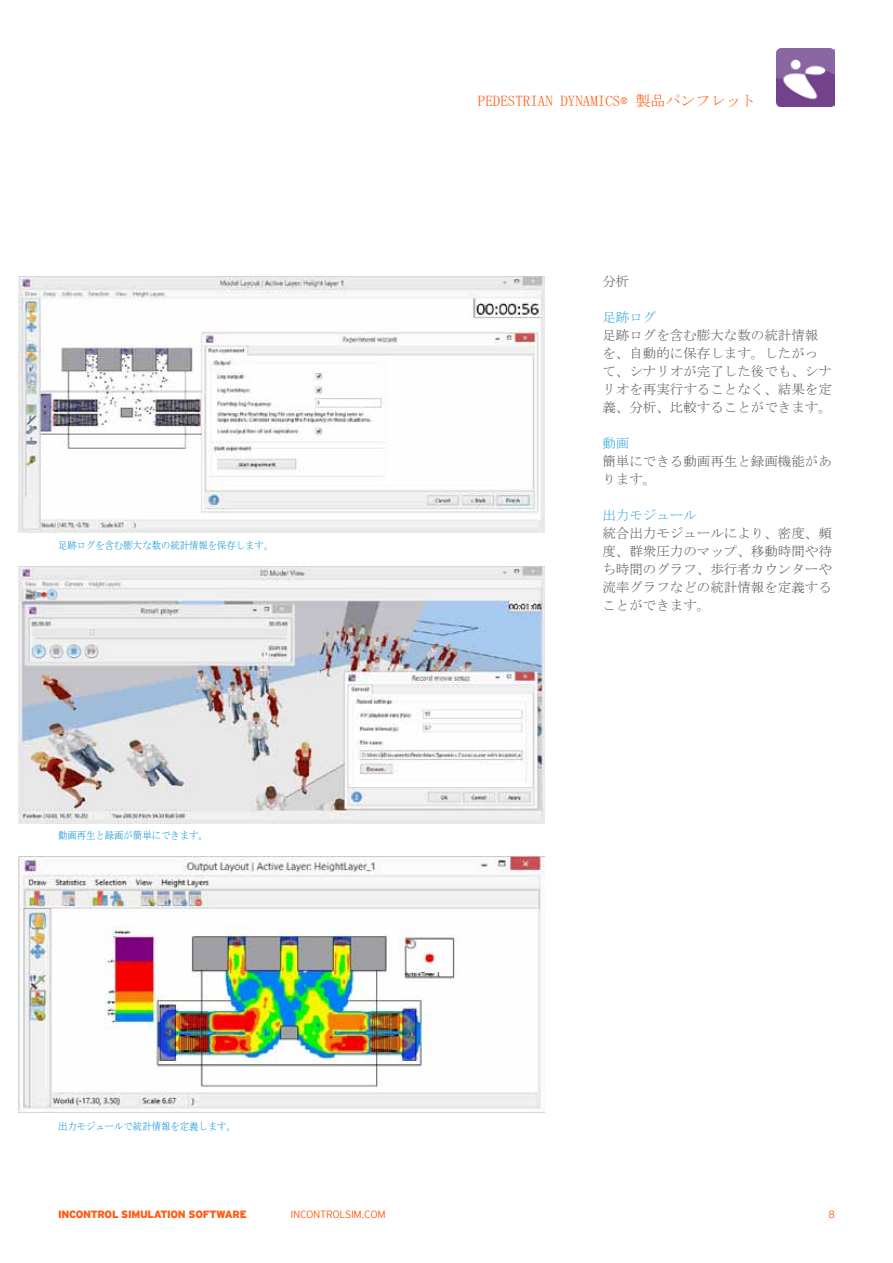
<style>
.page{position:relative;width:893px;height:1263px;background:#fff}
.page>*{position:absolute;margin:0;border:0;box-sizing:border-box;transform-origin:0 0}
.t1{font:15px "MS Mincho";color:#ff5c13}
.t2{font:13.5px/18px "MS Mincho";color:#58595b}
.t3{font:13.5px "MS Mincho";color:#33a7df}
.t4{font:10.5px "MS Mincho";color:#0091d7;scale:.89 1}
.t5{font:900 10.5px "Interstate Mono";letter-spacing:-.03em;color:#ff5c13}
.t6{font:10.5px "Interstate Mono Lgt";letter-spacing:-.03em;color:#ff5c13}
</style>
<div class="page">
<img style="left:777px;top:48px;width:58px;height:58px">
<img style="left:18px;top:276px;width:526px;height:257px">
<img style="left:18px;top:856px;width:526px;height:256px">
<img style="left:18px;top:566px;width:526px;height:257px">
<p class="t4" style="left:58px;top:540px;width:243px">足跡ログを含む膨大な数の統計情報を保存します。</p>
<p class="t4" style="left:58px;top:830px;width:170px">動画再生と録画が簡単にできます。</p>
<p class="t4" style="left:58px;top:1121px;width:201px">出力モジュールで統計情報を定義します。</p>
<p class="t1" style="left:478px;top:93px;width:279px">PEDESTRIAN DYNAMICS® 製品パンフレット</p>
<p class="t2" style="left:602px;top:272px;width:28px">分析</p>
<p class="t3" style="left:602px;top:310px;width:55px">足跡ログ</p>
<p class="t2" style="left:602px;top:326px;width:231px">足跡ログを含む膨大な数の統計情報を、自動的に保存します。したがって、シナリオが完了した後でも、シナリオを再実行することなく、結果を定義、分析、比較することができます。</p>
<p class="t3" style="left:602px;top:436px;width:28px">動画</p>
<p class="t2" style="left:602px;top:452px;width:231px">簡単にできる動画再生と録画機能があります。</p>
<p class="t3" style="left:602px;top:508px;width:96px">出力モジュール</p>
<p class="t2" style="left:602px;top:524px;width:231px;text-align:justify">統合出力モジュールにより、密度、頻度、群衆圧力のマップ、移動時間や待ち時間のグラフ、歩行者カウンターや流率グラフなどの統計情報を定義することができます。</p>
<p class="t5" style="left:58px;top:1208px;width:110px">INCONTROL SIMULATION</p>
<p class="t5" style="left:189px;top:1208px;width:60px">SOFTWARE</p>
<p class="t6" style="left:291px;top:1209px;width:97px">INCONTROLSIM.COM</p>
<p class="t6" style="left:828px;top:1209px;width:8px">8</p>
</div>
